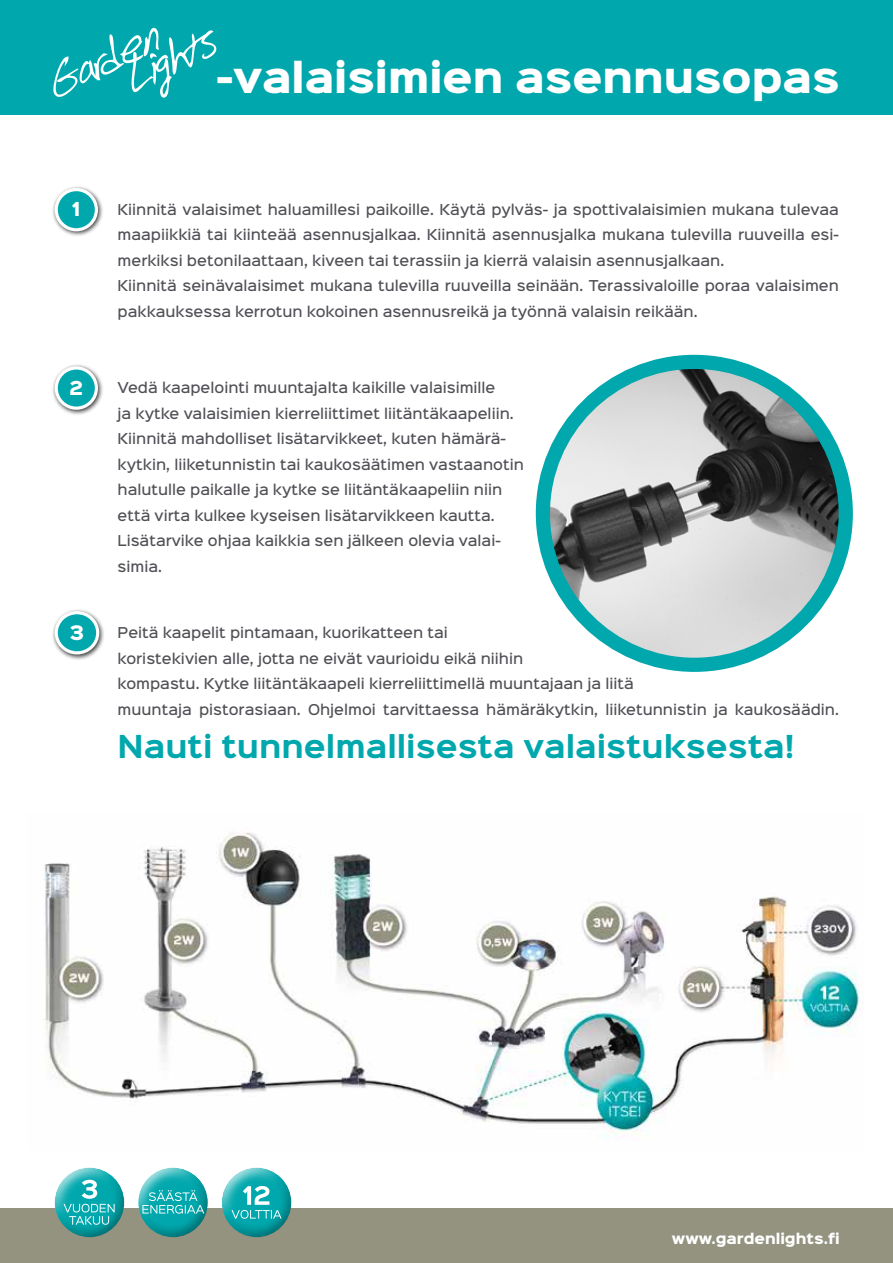
<style>
.page{position:relative;width:893px;height:1263px;background:#fff}
.page>*{position:absolute;margin:0;border:0;box-sizing:border-box;transform-origin:0 0}
.t1{font:900 38.4px "Sinkin Sans 800";color:#fff}
.t2{font:700 28.5px "Sinkin Sans 700";color:#00a8ad}
.t3{font:900 18px "Sinkin Sans 800";color:#fff}
.t4{font:900 17.4px "Sinkin Sans 800";color:#fff}
.t5{font:500 13.5px/25.5px "Sinkin Sans 500";color:#514f55}
.t6{font:900 13.5px "Sinkin Sans 800";color:#fff}
</style>
<div class="page">
<div style="left:51px;top:185px;width:53px;height:52px;background:#000;opacity:.75"></div>
<div style="left:56px;top:190px;width:40px;height:40px;background:#00a8ad;border-radius:50%"></div>
<div style="left:55px;top:188px;width:43px;height:43px;border:3px solid #fff;border-radius:50%"></div>
<div style="left:51px;top:363px;width:53px;height:53px;background:#000;opacity:.75"></div>
<div style="left:56px;top:368px;width:40px;height:40px;background:#00a8ad;border-radius:50%"></div>
<div style="left:55px;top:366px;width:43px;height:44px;border:3px solid #fff;border-radius:50%"></div>
<div style="left:51px;top:608px;width:54px;height:52px;background:#000;opacity:.75"></div>
<div style="left:56px;top:613px;width:42px;height:40px;background:#00a8ad;border-radius:50%"></div>
<div style="left:55px;top:611px;width:44px;height:43px;border:3px solid #fff;border-radius:50%"></div>
<div style="left:0;top:0;width:893px;height:115px;background:#00a8ad"></div>
<svg style="left:53px;top:28px;width:164px;height:70px"></svg>
<img style="left:543px;top:365px;width:303px;height:298px">
<div style="left:536px;top:355px;width:317px;height:317px;border:14px solid #00a8ad;border-radius:50%"></div>
<div style="left:0;top:1209px;width:893px;height:54px;background:#939380"></div>
<img style="left:43px;top:832px;width:817px;height:305px">
<div style="left:221px;top:1167px;width:70px;height:72px;background:#000;opacity:.4"></div>
<svg style="left:231px;top:1186px;width:51px;height:33px;background:#39babe"></svg>
<div style="left:137px;top:1167px;width:71px;height:72px;background:#000;opacity:.4"></div>
<svg style="left:142px;top:1190px;width:62px;height:23px"></svg>
<div style="left:54px;top:1167px;width:70px;height:72px;background:#000;opacity:.4"></div>
<svg style="left:64px;top:1180px;width:51px;height:45px;background:#2fb6ba"></svg>
<h1 class="t1" style="left:216px;top:57px;width:625px">-valaisimien asennusopas</h1>
<p class="t4" style="left:72px;top:200px;width:10px">1</p>
<p class="t5" style="left:118px;top:196px;width:723px">Kiinnitä valaisimet haluamillesi paikoille. Käytä pylväs- ja spottivalaisimien mukana tulevaa maapiikkiä tai kiinteää asennusjalkaa. Kiinnitä asennusjalka mukana tulevilla ruuveilla esi&shy;merkiksi betonilaattaan, kiveen tai terassiin ja kierrä valaisin asennusjalkaan.<br>Kiinnitä seinävalaisimet mukana tulevilla ruuveilla seinään. Terassivaloille poraa valaisimen pakkauksessa kerrotun kokoinen asennusreikä ja työnnä valaisin reikään.</p>
<p class="t4" style="left:70px;top:379px;width:15px">2</p>
<p class="t5" style="left:118px;top:374px;width:408px">Vedä kaapelointi muuntajalta kaikille valaisimille<br>ja kytke valaisimien kierreliittimet liitäntäkaapeliin.<br>Kiinnitä mahdolliset lisätarvikkeet, kuten hämärä&shy;kytkin, liiketunnistin tai kaukosäätimen vastaanotin halutulle paikalle ja kytke se liitäntäkaapeliin niin että virta kulkee kyseisen lisätarvikkeen kautta.<br>Lisätarvike ohjaa kaikkia sen jälkeen olevia valai&shy;simia.</p>
<h3 class="t3" style="left:69px;top:623px;width:16px">3</h3>
<p class="t5" style="left:118px;top:619px;width:723px">Peitä kaapelit pintamaan, kuorikatteen tai<br>koristekivien alle, jotta ne eivät vaurioidu eikä niihin<br>kompastu. Kytke liitäntäkaapeli kierreliittimellä muuntajaan ja liitä<br>muuntaja pistorasiaan. Ohjelmoi tarvittaessa hämäräkytkin, liiketunnistin ja kaukosäädin.</p>
<h2 class="t2" style="left:118px;top:732px;width:678px">Nauti tunnelmallisesta valaistuksesta!</h2>
<p class="t6" style="left:672px;top:1231px;width:169px">www.gardenlights.fi</p>
</div>
